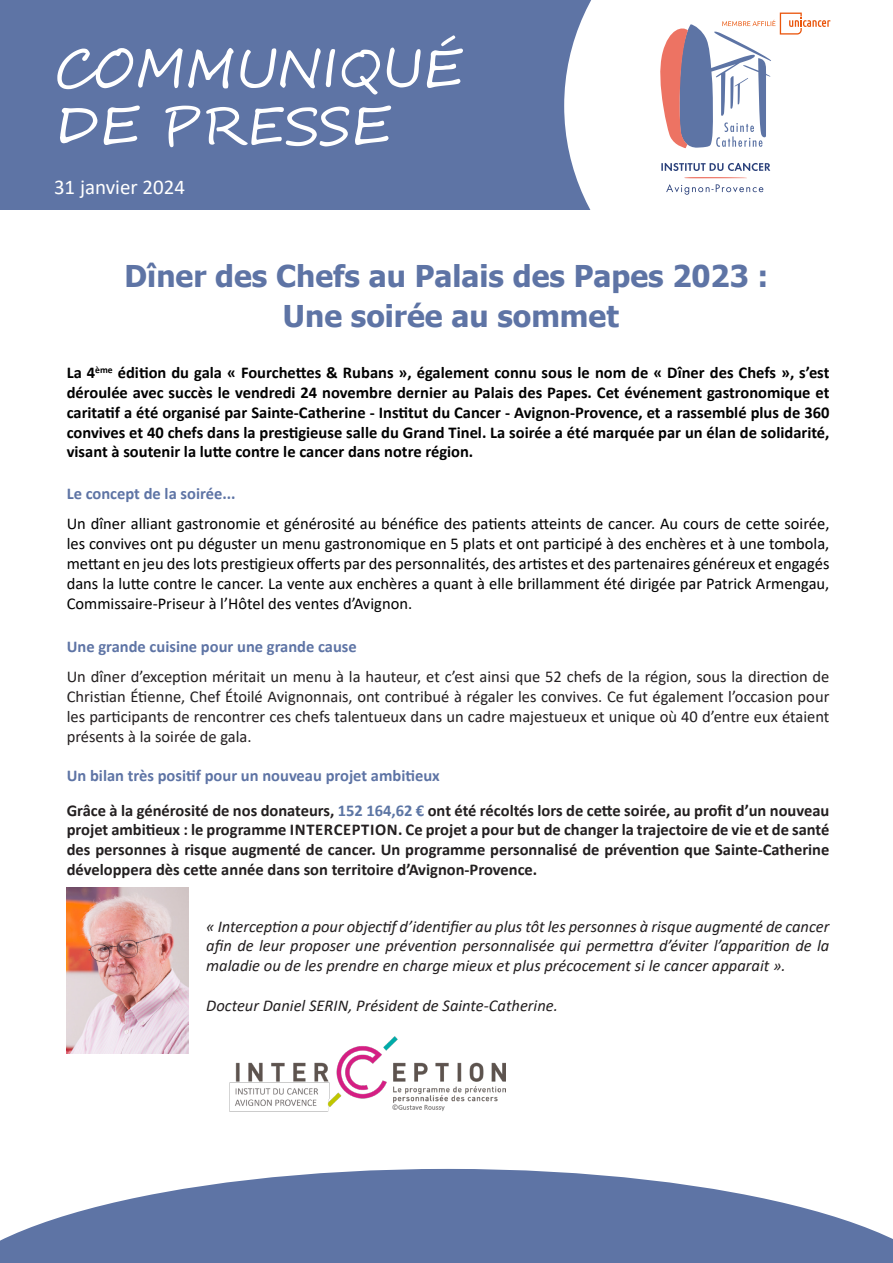
<style>
.page{position:relative;width:893px;height:1263px;background:#fff}
.page>*{position:absolute;margin:0;border:0;box-sizing:border-box;transform-origin:0 0}
.t1{font:52.5px "Segoe Script";color:#fff}
.t2{font:700 30px "Tahoma";color:#5e74a5}
.t3{font:21px "Calibri";color:#fff}
.t4{font:16.5px/19.8px "Calibri";color:#000;text-align:justify}
.t5{font:700 16.5px/19.8px "Calibri";color:#000;text-align:justify}
.t6{font:700 16.5px/19.8px "Calibri";color:#231f20;text-align:justify}
.t7{font:16.5px/19.8px "Calibri";color:#231f20;text-align:justify}
.t8{font:italic 16.5px/19.8px "Calibri";color:#231f20;text-align:justify}
.t9{font:700 16.5px "Calibri";color:#5e74a5}
.s1{color:#5c75a4}
</style>
<div class="page">
<svg style="left:0;top:1169px;width:893px;height:94px;fill:#5e74a5"></svg>
<div style="left:0;top:0;width:893px;height:209px;background:#5e74a5"></div>
<div style="left:564px;top:0;width:329px;height:210px;background:#fff"></div>
<img style="left:67px;top:888px;width:122px;height:166px">
<img style="left:230px;top:1036px;width:276px;height:76px">
<svg style="left:683px;top:177px;width:64px;height:1px"></svg>
<svg style="left:661px;top:163px;width:109px;height:8px"></svg>
<svg style="left:666px;top:184px;width:97px;height:11px"></svg>
<svg style="left:659px;top:13px;width:171px;height:135px"></svg>
<p class="t1" style="left:54px;top:26px;width:410px">COMMUNIQUÉ</p>
<p class="t1" style="left:54px;top:83px;width:338px">DE PRESSE</p>
<p class="t3" style="left:54px;top:172px;width:133px">31 janvier 2024</p>
<p class="t2" style="left:125px;top:255px;width:645px">Dîner des Chefs au Palais des Papes 2023 :</p>
<p class="t2" style="left:283px;top:295px;width:337px">Une soirée au sommet</p>
<p class="t5" style="left:67px;top:362px;width:764px">La 4<sup>ème</sup> édition du gala « Fourchettes &amp; Rubans », également connu sous le nom de « Dîner des Chefs », s’est déroulée avec succès le vendredi 24 novembre dernier au Palais des Papes. Cet événement gastronomique et caritatif a été organisé par Sainte-Catherine - Institut du Cancer - Avignon-Provence, et a rassemblé plus de 360 convives et 40 chefs dans la prestigieuse salle du Grand Tinel. La soirée a été marquée par un élan de solidarité, visant à soutenir la lutte contre le cancer dans notre région.</p>
<p class="t9" style="left:67px;top:482px;width:170px">Le concept de la soirée...</p>
<p class="t4" style="left:67px;top:513px;width:764px">Un dîner alliant gastronomie et générosité au bénéfice des patients atteints de cancer. Au cours de cette soirée, les convives ont pu déguster un menu gastronomique en 5 plats et ont participé à des enchères et à une tombola, mettant en jeu des lots prestigieux offerts par des personnalités, des artistes et des partenaires généreux et engagés dans la lutte contre le cancer. La vente aux enchères a quant à elle brillamment été dirigée par Patrick Armengau, Commissaire-Priseur à l’Hôtel des ventes d’Avignon.</p>
<p class="t9" style="left:67px;top:635px;width:292px">Une grande cuisine pour une grande cause</p>
<p class="t7" style="left:67px;top:666px;width:764px">Un dîner d’exception méritait un menu à la hauteur, et c’est ainsi que 52 chefs de la région, sous la direction de Christian Étienne, Chef Étoilé Avignonnais, ont contribué à régaler les convives. Ce fut également l’occasion pour les participants de rencontrer ces chefs talentueux dans un cadre majestueux et unique où 40 d’entre eux étaient présents à la soirée de gala.</p>
<p class="t9" style="left:67px;top:764px;width:375px">Un bilan très positif pour un nouveau projet ambitieux</p>
<p class="t6" style="left:67px;top:800px;width:764px">Grâce à la générosité de nos donateurs, <span class="s1">152 164,62 €</span> ont été récoltés lors de cette soirée, au profit d’un nouveau projet ambitieux : le programme INTERCEPTION. Ce projet a pour but de changer la trajectoire de vie et de santé des personnes à risque augmenté de cancer. Un programme personnalisé de prévention que Sainte-Catherine développera dès cette année dans son territoire d’Avignon-Provence.</p>
<p class="t8" style="left:206px;top:915px;width:625px">« Interception a pour objectif d’identifier au plus tôt les personnes à risque augmenté de cancer afin de leur proposer une prévention personnalisée qui permettra d’éviter l’apparition de la maladie ou de les prendre en charge mieux et plus précocement si le cancer apparait ».</p>
<p class="t8" style="left:206px;top:995px;width:353px">Docteur Daniel SERIN, Président de Sainte-Catherine.</p>
</div>
